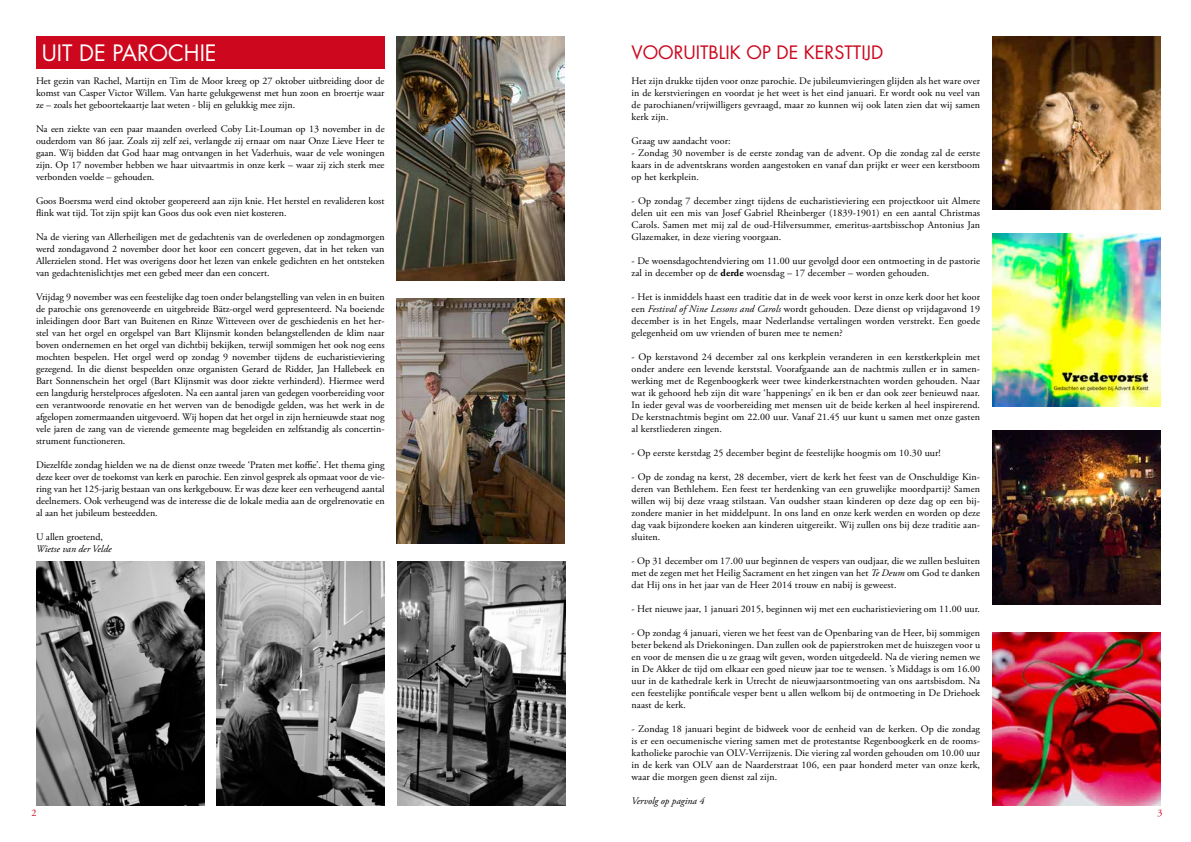
<style>
.page{position:relative;width:1191px;height:842px;background:#fff}
.page>*{position:absolute;margin:0;border:0;box-sizing:border-box;transform-origin:0 0}
.t1{font:22px "Futura";color:#fff}
.t2{font:18px "Futura";color:#cd071e}
.t3{font:10px/12px "Adobe Garamond Pro";letter-spacing:.01em;color:#000;text-align:justify}
.t4{font:italic 10px "Adobe Garamond Pro";color:#000}
.t5{font:10px "Adobe Garamond";color:#cd071e}
.s1{font-weight:700}
.s2{font-style:italic}
</style>
<div class="page">
<div style="left:36px;top:36px;width:348px;height:33px;background:#cd071e"></div>
<img style="left:36px;top:562px;width:168px;height:244px">
<img style="left:216px;top:562px;width:168px;height:244px">
<img style="left:396px;top:36px;width:169px;height:244px">
<img style="left:397px;top:562px;width:168px;height:244px">
<img style="left:396px;top:299px;width:169px;height:244px">
<img style="left:992px;top:36px;width:168px;height:174px">
<img style="left:992px;top:233px;width:168px;height:174px">
<img style="left:992px;top:632px;width:168px;height:174px">
<img style="left:992px;top:430px;width:168px;height:174px">
<h1 class="t1" style="left:42px;top:38px;width:176px">UIT DE PAROCHIE</h1>
<h2 class="t2" style="left:631px;top:40px;width:253px">VOORUITBLIK OP DE KERSTTIJD</h2>
<p class="t3" style="left:631px;top:75px;width:350px">Het zijn drukke tijden voor onze parochie. De jubileumvieringen glijden als het ware over in de kerstvieringen en voordat je het weet is het eind januari. Er wordt ook nu veel van de parochianen/vrijwilligers gevraagd, maar zo kunnen wij ook laten zien dat wij samen kerk zijn.</p>
<p class="t3" style="left:631px;top:135px;width:100px">Graag uw aandacht voor:</p>
<p class="t3" style="left:631px;top:147px;width:350px">- Zondag 30 november is de eerste zondag van de advent. Op die zondag zal de eerste kaars in de adventskrans worden aangestoken en vanaf dan prijkt er weer een kerstboom op het kerkplein.</p>
<p class="t3" style="left:631px;top:195px;width:350px">- Op zondag 7 december zingt tijdens de eucharistieviering een projectkoor uit Almere delen uit een mis van Josef Gabriel Rheinberger (1839-1901) en een aantal Christmas Carols. Samen met mij zal de oud-Hilversummer, emeritus-aartsbisschop Antonius Jan Glazemaker, in deze viering voorgaan.</p>
<p class="t3" style="left:631px;top:255px;width:350px">- De woensdagochtendviering om 11.00 uur gevolgd door een ontmoeting in de pastorie zal in december op de <span class="s1">derde</span> woensdag – 17 december – worden gehouden.</p>
<p class="t3" style="left:631px;top:291px;width:350px">- Het is inmiddels haast een traditie dat in de week voor kerst in onze kerk door het koor een <span class="s2">Festival of Nine Lessons and Carols</span> wordt gehouden. Deze dienst op vrijdagavond 19 december is in het Engels, maar Nederlandse vertalingen worden verstrekt. Een goede gelegenheid om uw vrienden of buren mee te nemen?</p>
<p class="t3" style="left:631px;top:351px;width:350px">- Op kerstavond 24 december zal ons kerkplein veranderen in een kerstkerkplein met onder andere een levende kerststal. Voorafgaande aan de nachtmis zullen er in samen&shy;werking met de Regenboogkerk weer twee kinderkerstnachten worden gehouden. Naar wat ik gehoord heb zijn dit ware ‘happenings’ en ik ben er dan ook zeer benieuwd naar.<br>In ieder geval was de voorbereiding met mensen uit de beide kerken al heel inspirerend.<br>De kerstnachtmis begint om 22.00 uur. Vanaf 21.45 uur kunt u samen met onze gasten al kerstliederen zingen.</p>
<p class="t3" style="left:631px;top:447px;width:311px">- Op eerste kerstdag 25 december begint de feestelijke hoogmis om 10.30 uur!</p>
<p class="t3" style="left:631px;top:471px;width:350px">- Op de zondag na kerst, 28 december, viert de kerk het feest van de Onschuldige Kin&shy;deren van Bethlehem. Een feest ter herdenking van een gruwelijke moordpartij? Samen willen wij bij deze vraag stilstaan. Van oudsher staan kinderen op deze dag op een bij&shy;zondere manier in het middelpunt. In ons land en onze kerk werden en worden op deze dag vaak bijzondere koeken aan kinderen uitgereikt. Wij zullen ons bij deze traditie aan&shy;sluiten.</p>
<p class="t3" style="left:631px;top:555px;width:350px">- Op 31 december om 17.00 uur beginnen de vespers van oudjaar, die we zullen besluiten met de zegen met het Heilig Sacrament en het zingen van het <span class="s2">Te Deum</span> om God te danken dat Hij ons in het jaar van de Heer 2014 trouw en nabij is geweest.</p>
<p class="t3" style="left:631px;top:603px;width:350px">- Het nieuwe jaar, 1 januari 2015, beginnen wij met een eucharistieviering om 11.00 uur.</p>
<p class="t3" style="left:631px;top:627px;width:350px">- Op zondag 4 januari, vieren we het feest van de Openbaring van de Heer, bij sommigen beter bekend als Driekoningen. Dan zullen ook de papierstroken met de huiszegen voor u en voor de mensen die u ze graag wilt geven, worden uitgedeeld. Na de viering nemen we in De Akker de tijd om elkaar een goed nieuw jaar toe te wensen. ’s Middags is om 16.00 uur in de kathedrale kerk in Utrecht de nieuwjaarsontmoeting van ons aartsbisdom. Na een feestelijke pontificale vesper bent u allen welkom bij de ontmoeting in De Driehoek naast de kerk.</p>
<p class="t3" style="left:631px;top:723px;width:350px">- Zondag 18 januari begint de bidweek voor de eenheid van de kerken. Op die zondag is er een oecumenische viering samen met de protestantse Regenboogkerk en de rooms&shy;katholieke parochie van OLV-Verrijzenis. Die viering zal worden gehouden om 10.00 uur in de kerk van OLV aan de Naarderstraat 106, een paar honderd meter van onze kerk, waar die morgen geen dienst zal zijn.</p>
<p class="t4" style="left:631px;top:795px;width:74px">Vervolg op pagina 4</p>
<p class="t3" style="left:36px;top:75px;width:350px">Het gezin van Rachel, Martijn en Tim de Moor kreeg op 27 oktober uitbreiding door de komst van Casper Victor Willem. Van harte gelukgewenst met hun zoon en broertje waar ze – zoals het geboortekaartje laat weten - blij en gelukkig mee zijn.</p>
<p class="t3" style="left:36px;top:123px;width:350px">Na een ziekte van een paar maanden overleed Coby Lit-Louman op 13 november in de ouderdom van 86 jaar. Zoals zij zelf zei, verlangde zij ernaar om naar Onze Lieve Heer te gaan. Wij bidden dat God haar mag ontvangen in het Vaderhuis, waar de vele woningen zijn. Op 17 november hebben we haar uitvaartmis in onze kerk – waar zij zich sterk mee verbonden voelde – gehouden.</p>
<p class="t3" style="left:36px;top:195px;width:350px">Goos Boersma werd eind oktober geopereerd aan zijn knie. Het herstel en revalideren kost flink wat tijd. Tot zijn spijt kan Goos dus ook even niet kosteren.</p>
<p class="t3" style="left:36px;top:231px;width:350px">Na de viering van Allerheiligen met de gedachtenis van de overledenen op zondagmorgen werd zondagavond 2 november door het koor een concert gegeven, dat in het teken van Allerzielen stond. Het was overigens door het lezen van enkele gedichten en het ontsteken van gedachtenislichtjes met een gebed meer dan een concert.</p>
<p class="t3" style="left:36px;top:291px;width:350px">Vrijdag 9 november was een feestelijke dag toen onder belangstelling van velen in en buiten de parochie ons gerenoveerde en uitgebreide Bätz-orgel werd gepresenteerd. Na boeiende inleidingen door Bart van Buitenen en Rinze Witteveen over de geschiedenis en het her&shy;stel van het orgel en orgelspel van Bart Klijnsmit konden belangstellenden de klim naar boven ondernemen en het orgel van dichtbij bekijken, terwijl sommigen het ook nog eens mochten bespelen. Het orgel werd op zondag 9 november tijdens de eucharistieviering gezegend. In die dienst bespeelden onze organisten Gerard de Ridder, Jan Hallebeek en Bart Sonnenschein het orgel (Bart Klijnsmit was door ziekte verhinderd). Hiermee werd een langdurig herstelproces afgesloten. Na een aantal jaren van gedegen voorbereiding voor een verantwoorde renovatie en het werven van de benodigde gelden, was het werk in de afgelopen zomermaanden uitgevoerd. Wij hopen dat het orgel in zijn hernieuwde staat nog vele jaren de zang van de vierende gemeente mag begeleiden en zelfstandig als concertin&shy;strument functioneren.</p>
<p class="t3" style="left:36px;top:459px;width:350px">Diezelfde zondag hielden we na de dienst onze tweede ‘Praten met koffie’. Het thema ging deze keer over de toekomst van kerk en parochie. Een zinvol gesprek als opmaat voor de vie&shy;ring van het 125-jarig bestaan van ons kerkgebouw. Er was deze keer een verheugend aantal deelnemers. Ook verheugend was de interesse die de lokale media aan de orgelrenovatie en al aan het jubileum besteedden.</p>
<p class="t3" style="left:36px;top:531px;width:69px">U allen groetend,</p>
<p class="t4" style="left:36px;top:543px;width:77px">Wietse van der Velde</p>
<p class="t5" style="left:32px;top:807px;width:6px">2</p>
<p class="t5" style="left:1157px;top:807px;width:6px">3</p>
</div>
